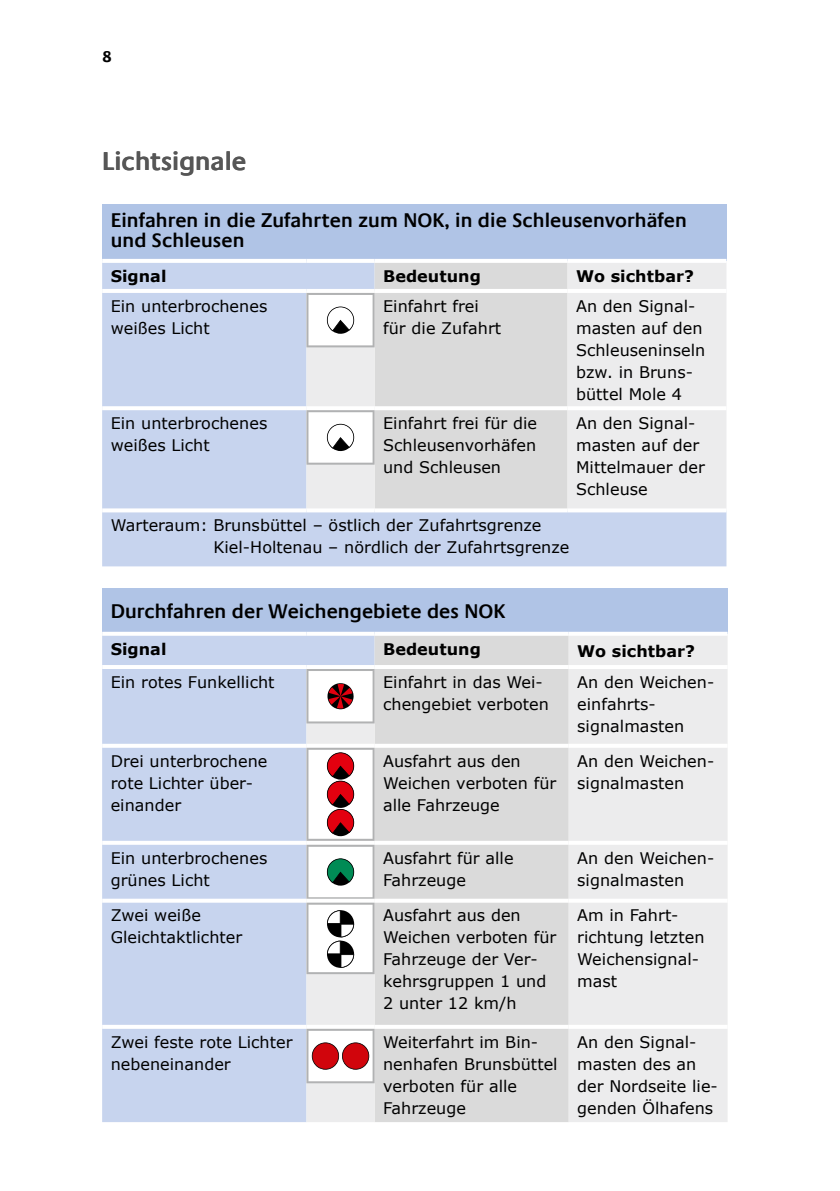
<style>
.page{position:relative;width:840px;height:1191px;background:#fff}
.page>*{position:absolute;margin:0;border:0;box-sizing:border-box;transform-origin:0 0}
.Headline_Innenseiten{font:600 26px "Praxis Com";letter-spacing:.005em;color:#565656}
.Zwischenüberschrift{font:600 20px/20px "Praxis Com";letter-spacing:.005em;color:#000}
.Fließtext_ohne_raste{font:16px/22px "Verdana";letter-spacing:.005em;color:#000}
.Fließtext{font:16px/22px "Verdana";letter-spacing:.005em;color:#000}
.Fließtext-2{font:700 16px "Verdana";letter-spacing:.005em;color:#000}
.t1{font:700 16px "Praxis Com";color:#000}
</style>
<div class="page">
<div style="left:102px;top:588px;width:625px;height:46px;background:#b0c4e6"></div>
<div style="left:102px;top:636px;width:204px;height:486px;background:#c7d4ee"></div>
<svg style="left:306px;top:636px;width:421px;height:486px;background:#e2e2e3"></svg>
<hr style="left:102px;top:744px;width:204px;height:4px;background:#fff">
<svg style="left:306px;top:744px;width:68px;height:4px"></svg>
<hr style="left:374px;top:744px;width:194px;height:4px;background:#fff">
<hr style="left:568px;top:744px;width:159px;height:4px;background:#fff">
<svg style="left:102px;top:840px;width:204px;height:4px"></svg>
<svg style="left:374px;top:840px;width:194px;height:4px"></svg>
<svg style="left:568px;top:840px;width:159px;height:4px"></svg>
<svg style="left:102px;top:898px;width:204px;height:4px"></svg>
<svg style="left:374px;top:898px;width:194px;height:4px"></svg>
<svg style="left:568px;top:898px;width:159px;height:4px"></svg>
<svg style="left:102px;top:1024px;width:204px;height:4px"></svg>
<svg style="left:306px;top:1024px;width:68px;height:4px"></svg>
<svg style="left:374px;top:1024px;width:194px;height:4px"></svg>
<svg style="left:568px;top:1024px;width:159px;height:4px"></svg>
<svg style="left:102px;top:632px;width:204px;height:4px"></svg>
<svg style="left:306px;top:632px;width:68px;height:4px"></svg>
<hr style="left:374px;top:632px;width:194px;height:4px;background:#fff">
<hr style="left:568px;top:632px;width:159px;height:4px;background:#fff">
<hr style="left:102px;top:665px;width:204px;height:4px;background:#fff">
<hr style="left:306px;top:665px;width:68px;height:4px;background:#fff">
<hr style="left:374px;top:665px;width:194px;height:4px;background:#fff">
<hr style="left:568px;top:665px;width:159px;height:4px;background:#fff">
<svg style="left:306px;top:669px;width:68px;height:54px"></svg>
<svg style="left:306px;top:748px;width:68px;height:226px"></svg>
<svg style="left:306px;top:1028px;width:68px;height:55px"></svg>
<div style="left:102px;top:204px;width:624px;height:57px;background:#b0c4e6"></div>
<div style="left:102px;top:263px;width:624px;height:303px;background:#c7d4ee"></div>
<svg style="left:306px;top:263px;width:420px;height:245px;background:#e2e2e3"></svg>
<svg style="left:102px;top:406px;width:204px;height:4px"></svg>
<hr style="left:306px;top:406px;width:68px;height:4px;background:#fff">
<hr style="left:374px;top:406px;width:193px;height:4px;background:#fff">
<hr style="left:567px;top:406px;width:159px;height:4px;background:#fff">
<svg style="left:102px;top:508px;width:204px;height:4px"></svg>
<hr style="left:306px;top:508px;width:68px;height:4px;background:#fff">
<svg style="left:374px;top:508px;width:193px;height:4px"></svg>
<hr style="left:567px;top:508px;width:159px;height:4px;background:#fff">
<hr style="left:102px;top:259px;width:204px;height:4px;background:#fff">
<hr style="left:306px;top:259px;width:68px;height:4px;background:#fff">
<hr style="left:374px;top:259px;width:193px;height:4px;background:#fff">
<hr style="left:567px;top:259px;width:159px;height:4px;background:#fff">
<hr style="left:102px;top:289px;width:204px;height:4px;background:#fff">
<hr style="left:306px;top:289px;width:68px;height:4px;background:#fff">
<hr style="left:374px;top:289px;width:193px;height:4px;background:#fff">
<hr style="left:567px;top:289px;width:159px;height:4px;background:#fff">
<svg style="left:306px;top:293px;width:68px;height:54px"></svg>
<svg style="left:306px;top:410px;width:68px;height:55px"></svg>
<p class="t1" style="left:102px;top:47px;width:11px">8</p>
<h3 class="Headline_Innenseiten" style="left:102px;top:146px;width:146px">Lichtsignale</h3>
<h4 class="Zwischenüberschrift" style="left:111px;top:210px;width:577px">Einfahren in die Zufahrten zum NOK, in die Schleusenvorhäfen und Schleusen</h4>
<p class="Fließtext-2" style="left:111px;top:264px;width:57px">Signal</p>
<p class="Fließtext-2" style="left:383px;top:264px;width:99px">Bedeutung</p>
<p class="Fließtext-2" style="left:575px;top:265px;width:119px">Wo sichtbar?</p>
<p class="Fließtext_ohne_raste" style="left:111px;top:295px;width:158px">Ein unterbrochenes weißes Licht</p>
<p class="Fließtext_ohne_raste" style="left:383px;top:295px;width:120px">Einfahrt frei für die Zufahrt</p>
<p class="Fließtext_ohne_raste" style="left:575px;top:295px;width:131px">An den Signal&shy;masten auf den<br>Schleuseninseln bzw. in Bruns&shy;büttel Mole 4</p>
<p class="Fließtext_ohne_raste" style="left:111px;top:412px;width:158px">Ein unterbrochenes weißes Licht</p>
<p class="Fließtext_ohne_raste" style="left:383px;top:412px;width:155px;text-align:justify">Einfahrt frei für die Schleusenvorhäfen und Schleusen</p>
<p class="Fließtext_ohne_raste" style="left:575px;top:412px;width:130px">An den Signal&shy;masten auf der<br>Mittelmauer der<br>Schleuse</p>
<p class="Fließtext" style="left:213px;top:514px;width:357px;text-indent:-103px">Warteraum: Brunsbüttel – östlich der Zufahrtsgrenze<br>Kiel-Holtenau – nördlich der Zufahrtsgrenze</p>
<h4 class="Zwischenüberschrift" style="left:111px;top:601px;width:396px">Durchfahren der Weichengebiete des NOK</h4>
<p class="Fließtext-2" style="left:111px;top:637px;width:57px">Signal</p>
<p class="Fließtext-2" style="left:383px;top:637px;width:99px">Bedeutung</p>
<p class="Fließtext-2" style="left:577px;top:639px;width:119px">Wo sichtbar?</p>
<p class="Fließtext_ohne_raste" style="left:111px;top:671px;width:165px">Ein rotes Funkellicht</p>
<p class="Fließtext_ohne_raste" style="left:383px;top:671px;width:167px">Einfahrt in das Wei&shy;chengebiet verboten</p>
<p class="Fließtext_ohne_raste" style="left:577px;top:671px;width:136px">An den Weichen&shy;einfahrts&shy;signalmasten</p>
<p class="Fließtext_ohne_raste" style="left:111px;top:749px;width:158px">Drei unterbrochene rote Lichter über&shy;einander</p>
<p class="Fließtext_ohne_raste" style="left:383px;top:749px;width:175px">Ausfahrt aus den<br>Weichen verboten für alle Fahrzeuge</p>
<p class="Fließtext_ohne_raste" style="left:577px;top:749px;width:136px">An den Weichen&shy;signalmasten</p>
<p class="Fließtext_ohne_raste" style="left:111px;top:846px;width:158px">Ein unterbrochenes grünes Licht</p>
<p class="Fließtext_ohne_raste" style="left:383px;top:846px;width:132px">Ausfahrt für alle<br>Fahrzeuge</p>
<p class="Fließtext_ohne_raste" style="left:577px;top:846px;width:136px">An den Weichen&shy;signalmasten</p>
<p class="Fließtext_ohne_raste" style="left:111px;top:904px;width:133px">Zwei weiße<br>Gleichtaktlichter</p>
<p class="Fließtext_ohne_raste" style="left:383px;top:904px;width:175px">Ausfahrt aus den<br>Weichen verboten für<br>Fahrzeuge der Ver&shy;kehrsgruppen 1 und<br>2 unter 12 km/h</p>
<p class="Fließtext_ohne_raste" style="left:577px;top:904px;width:129px">Am in Fahrt&shy;richtung letzten<br>Weichensignal&shy;mast</p>
<p class="Fließtext_ohne_raste" style="left:111px;top:1030px;width:183px">Zwei feste rote Lichter nebeneinander</p>
<p class="Fließtext_ohne_raste" style="left:383px;top:1030px;width:176px">Weiterfahrt im Bin&shy;nenhafen Brunsbüttel verboten für alle<br>Fahrzeuge</p>
<p class="Fließtext_ohne_raste" style="left:577px;top:1030px;width:142px">An den Signal&shy;masten des an der Nordseite lie&shy;genden Ölhafens</p>
</div>
